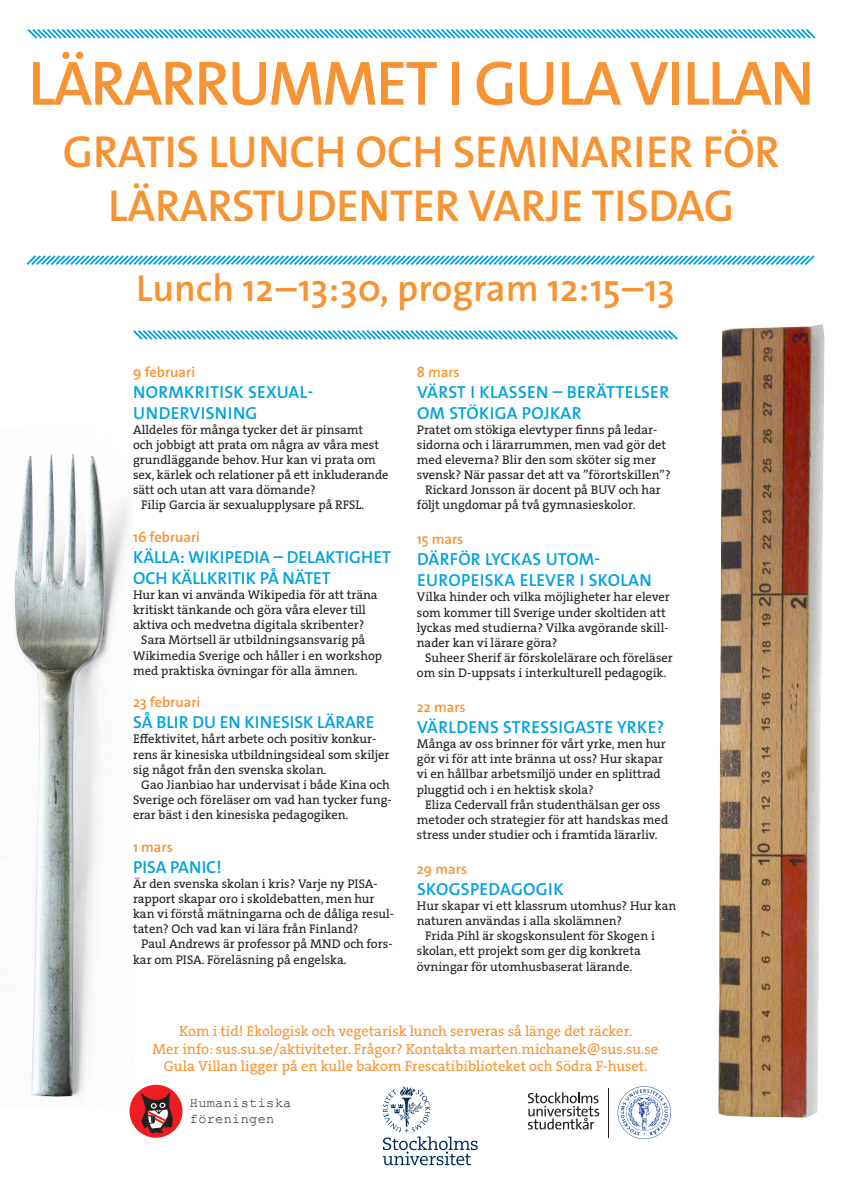
<style>
.page{position:relative;width:842px;height:1191px;background:#fff}
.page>*{position:absolute;margin:0;border:0;box-sizing:border-box;transform-origin:0 0}
.t1{font:600 63.1px "The Sans Os F";letter-spacing:-.03em;color:#f79332}
.t2{font:600 45px "The Sans Os F";letter-spacing:-.005em;color:#f79332}
.t3{font:600 38px "The Sans Os F";color:#f79332}
.t4{font:600 17.5px/21px "The Sans Os F";letter-spacing:.015em;color:#00a2df}
.t5{font:14.6px "The Serif HP5 Plain";color:#f79332}
.t6{font:600 14.6px "The Sans Os F";color:#f79332}
.t7{font:13.6px "Courier New";letter-spacing:.025em;color:#231f20}
.t8{font:12.6px/15.1px "The Serif HP5 Plain";color:#231f20}
</style>
<div class="page">
<svg style="left:133px;top:330px;width:545px;height:10px"></svg>
<img style="left:13px;top:454px;width:120px;height:651px">
<hr style="left:608px;top:1088px;width:1px;height:49px;background:#231f20">
<svg style="left:528px;top:1092px;width:71px;height:37px"></svg>
<svg style="left:618px;top:1086px;width:53px;height:53px"></svg>
<svg style="left:383px;top:1086px;width:95px;height:79px"></svg>
<div style="left:130px;top:1084px;width:52px;height:53px;background:#ee1d23;border-radius:50%"></div>
<svg style="left:142px;top:1093px;width:30px;height:39px"></svg>
<svg style="left:26px;top:255px;width:789px;height:10px"></svg>
<svg style="left:27px;top:29px;width:789px;height:10px"></svg>
<img style="left:718px;top:324px;width:107px;height:794px">
<p class="t1" style="left:28px;top:43px;width:788px">LÄRARRUMMET I GULA VILLAN</p>
<p class="t2" style="left:63px;top:123px;width:718px">GRATIS LUNCH OCH SEMINARIER FÖR</p>
<p class="t2" style="left:108px;top:177px;width:628px">LÄRARSTUDENTER VARJE TISDAG</p>
<p class="t3" style="left:136px;top:263px;width:540px">Lunch 12–13:30, program 12:15–13</p>
<p class="t6" style="left:133px;top:362px;width:64px">9 februari</p>
<p class="t4" style="left:133px;top:381px;width:181px">NORMKRITISK SEXUAL-</p>
<p class="t4" style="left:133px;top:402px;width:126px">UNDERVISNING</p>
<p class="t8" style="left:133px;top:422px;width:257px">Alldeles för många tycker det är pinsamt<br>och jobbigt att prata om några av våra mest grundläggande behov. Hur kan vi prata om sex, kärlek och relationer på ett inkluderande sätt och utan att vara dömande?</p>
<p class="t8" style="left:141px;top:497px;width:224px">Filip Garcia är sexualupplysare på RFSL.</p>
<p class="t6" style="left:133px;top:527px;width:69px">16 februari</p>
<p class="t4" style="left:133px;top:546px;width:259px">KÄLLA: WIKIPEDIA – DELAKTIGHET<br>OCH KÄLLKRITIK PÅ NÄTET</p>
<p class="t8" style="left:133px;top:587px;width:246px">Hur kan vi använda Wikipedia för att träna kritiskt tänkande och göra våra elever till</p>
<p class="t8" style="left:133px;top:617px;width:233px">aktiva och medvetna digitala skribenter?</p>
<p class="t8" style="left:133px;top:632px;width:251px;text-indent:8px">Sara Mörtsell är utbildningsansvarig på<br>Wikimedia Sverige och håller i en workshop med praktiska övningar för alla ämnen.</p>
<p class="t6" style="left:133px;top:693px;width:69px">23 februari</p>
<p class="t4" style="left:133px;top:712px;width:243px">SÅ BLIR DU EN KINESISK LÄRARE</p>
<p class="t8" style="left:133px;top:731px;width:258px">Effektivitet, hårt arbete och positiv konkur&shy;rens är kinesiska utbildningsideal som skiljer sig något från den svenska skolan.</p>
<p class="t8" style="left:133px;top:777px;width:260px;text-indent:8px">Gao Jianbiao har undervisat i både Kina och<br>Sverige och föreläser om vad han tycker fung&shy;erar bäst i den kinesiska pedagogiken.</p>
<p class="t6" style="left:133px;top:837px;width:41px">1 mars</p>
<p class="t4" style="left:133px;top:856px;width:90px">PISA PANIC!</p>
<p class="t8" style="left:133px;top:876px;width:262px">Är den svenska skolan i kris? Varje ny PISA&shy;rapport skapar oro i skoldebatten, men hur kan vi förstå mätningarna och de dåliga resul&shy;taten? Och vad kan vi lära från Finland?</p>
<p class="t8" style="left:133px;top:936px;width:261px;text-indent:8px">Paul Andrews är professor på MND och fors&shy;kar om PISA. Föreläsning på engelska.</p>
<p class="t6" style="left:417px;top:362px;width:44px">8 mars</p>
<p class="t4" style="left:417px;top:381px;width:254px">VÄRST I KLASSEN – BERÄTTELSER<br>OM STÖKIGA POJKAR</p>
<p class="t8" style="left:417px;top:422px;width:255px">Pratet om stökiga elevtyper finns på ledar&shy;sidorna och i lärarrummen, men vad gör det med eleverna? Blir den som sköter sig mer svensk? När passar det att va ”förortskillen”?</p>
<p class="t8" style="left:417px;top:482px;width:246px;text-indent:8px">Rickard Jonsson är docent på BUV och har följt ungdomar på två gymnasieskolor.</p>
<p class="t6" style="left:417px;top:530px;width:48px">15 mars</p>
<p class="t4" style="left:417px;top:549px;width:185px">DÄRFÖR LYCKAS UTOM-</p>
<p class="t4" style="left:417px;top:570px;width:236px">EUROPEISKA ELEVER I SKOLAN</p>
<p class="t8" style="left:417px;top:589px;width:255px">Vilka hinder och vilka möjligheter har elever som kommer till Sverige under skoltiden att lyckas med studierna? Vilka avgörande skill&shy;nader kan vi lärare göra?</p>
<p class="t8" style="left:417px;top:650px;width:257px;text-indent:8px">Suheer Sherif är förskolelärare och föreläser om sin D-uppsats i interkulturell pedagogik.</p>
<p class="t6" style="left:417px;top:697px;width:50px">22 mars</p>
<p class="t4" style="left:417px;top:716px;width:249px">VÄRLDENS STRESSIGASTE YRKE?</p>
<p class="t8" style="left:417px;top:736px;width:250px">Många av oss brinner för vårt yrke, men hur gör vi för att inte bränna ut oss? Hur skapar vi en hållbar arbetsmiljö under en splittrad pluggtid och i en hektisk skola?</p>
<p class="t8" style="left:417px;top:797px;width:253px;text-indent:8px">Eliza Cedervall från studenthälsan ger oss metoder och strategier för att handskas med stress under studier och i framtida lärarliv.</p>
<p class="t6" style="left:417px;top:859px;width:52px">29 mars</p>
<p class="t4" style="left:417px;top:878px;width:148px">SKOGSPEDAGOGIK</p>
<p class="t8" style="left:417px;top:898px;width:261px">Hur skapar vi ett klassrum utomhus? Hur kan naturen användas i alla skolämnen?</p>
<p class="t8" style="left:417px;top:928px;width:239px;text-indent:8px">Frida Pihl är skogskonsulent för Skogen i skolan, ett projekt som ger dig konkreta</p>
<p class="t8" style="left:417px;top:959px;width:217px">övningar för utomhusbaserat lärande.</p>
<p class="t5" style="left:179px;top:1021px;width:455px">Kom i tid! Ekologisk och vegetarisk lunch serveras så länge det räcker.</p>
<p class="t5" style="left:153px;top:1039px;width:507px">Mer info: sus.su.se/aktiviteter. Frågor? Kontakta marten.michanek@sus.su.se</p>
<p class="t5" style="left:164px;top:1056px;width:485px">Gula Villan ligger på en kulle bakom Frescatibiblioteket och Södra F-huset.</p>
<p class="t7" style="left:190px;top:1094px;width:103px">Humanistiska</p>
<p class="t7" style="left:190px;top:1110px;width:86px">föreningen</p>
</div>
